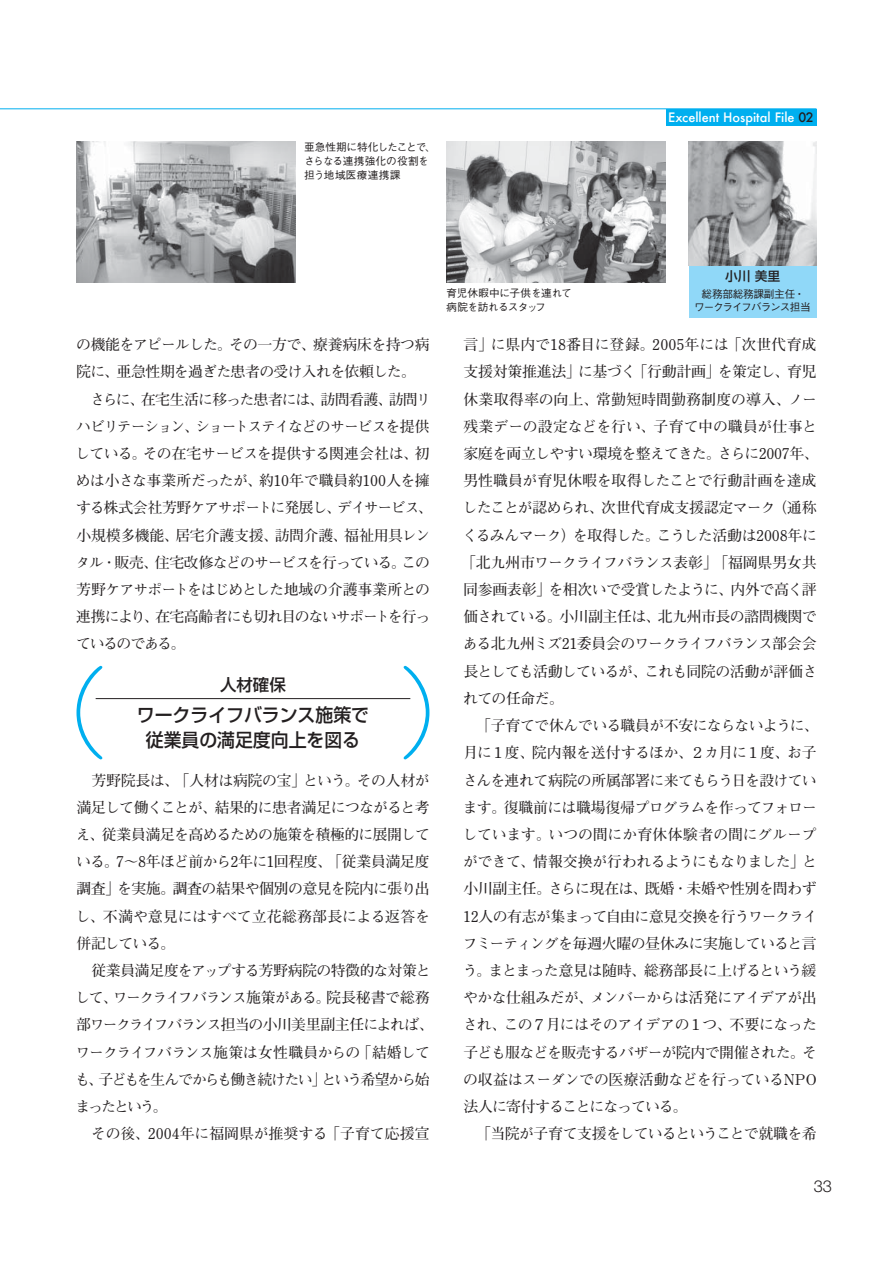
<style>
.page{position:relative;width:893px;height:1263px;background:#fff}
.page>*{position:absolute;margin:0;border:0;box-sizing:border-box;transform-origin:0 0}
.t1{font:18.6px/25.5px "Shin Go Pro Medium 90 pv RKSJ H";color:#231f20;text-align:center;scale:.96 1}
.t2{font:16.5px "Shin Go Pro Medium 90 pv RKSJ H";color:#231f20}
.t3{font:300 16.5px "Helvetica Neue";color:#231f20}
.t4{font:14.85px/27.2px "Futo Min A101 Pro Bold 90 pv RKSJ H";letter-spacing:-.035em;color:#231f20}
.t5{font:500 12.75px "Futura";color:#fff}
.t6{font:12.75px "Shin Go Pro Medium 90 pv RKSJ H";color:#231f20}
.t7{font:10.65px/13.8px "Gothic BBB Pro Medium 90 pv RKSJ H";letter-spacing:-.005em;color:#231f20}
.t8{font:10.65px/13.8px "Gothic BBB Pro Medium 90 pv RKSJ H";letter-spacing:-.025em;color:#231f20}
.t9{font:10.65px/12.8px "Gothic BBB Pro Medium 90 pv RKSJ H";letter-spacing:-.065em;color:#231f20;text-align:center}
.s1{color:#231f20}
</style>
<div class="page">
<hr style="left:0;top:109px;width:816px;height:1px;background:#00afef">
<div style="left:665px;top:109px;width:151px;height:16px;background:#00afef"></div>
<img style="left:76px;top:142px;width:219px;height:140px">
<img style="left:446px;top:142px;width:219px;height:140px">
<div style="left:689px;top:265px;width:127px;height:52px;background:#90d8f8"></div>
<img style="left:689px;top:142px;width:127px;height:123px">
<svg style="left:76px;top:666px;width:353px;height:93px"></svg>
<p class="t7" style="left:304px;top:142px;width:133px">亜急性期に特化したことで、さらなる連携強化の役割を担う地域医療連携課</p>
<p class="t5" style="left:668px;top:109px;width:147px">Excellent Hospital File <span class="s1">02</span></p>
<p class="t4" style="left:75px;top:333px;width:359px">の機能をアピールした。その一方で、療養病床を持つ病院に、亜急性期を過ぎた患者の受け入れを依頼した。　さらに、在宅生活に移った患者には、訪問看護、訪問リハビリテーション、ショートステイなどのサービスを提供している。その在宅サービスを提供する関連会社は、初めは小さな事業所だったが、約10年で職員約100人を擁する株式会社芳野ケアサポートに発展し、デイサービス、小規模多機能、居宅介護支援、訪問介護、福祉用具レンタル・販売、住宅改修などのサービスを行っている。この芳野ケアサポートをはじめとした地域の介護事業所との連携により、在宅高齢者にも切れ目のないサポートを行っているのである。</p>
<p class="t2" style="left:220px;top:679px;width:67px">人材確保</p>
<p class="t1" style="left:137px;top:704px;width:243px">ワークライフバランス施策で従業員の満足度向上を図る</p>
<p class="t4" style="left:75px;top:768px;width:360px">　芳野院長は、「人材は病院の宝」という。その人材が満足して働くことが、結果的に患者満足につながると考え、従業員満足を高めるための施策を積極的に展開している。7～8年ほど前から2年に1回程度、「従業員満足度調査」を実施。調査の結果や個別の意見を院内に張り出し、不満や意見にはすべて立花総務部長による返答を併記している。<br>　従業員満足度をアップする芳野病院の特徴的な対策として、ワークライフバランス施策がある。院長秘書で総務部ワークライフバランス担当の小川美里副主任によれば、ワークライフバランス施策は女性職員からの「結婚しても、子どもを生んでからも働き続けたい」という希望から始まったという。<br>　その後、2004年に福岡県が推奨する「子育て応援宣</p>
<p class="t8" style="left:446px;top:288px;width:127px">育児休暇中に子供を連れて病院を訪れるスタッフ</p>
<p class="t6" style="left:725px;top:271px;width:57px">小川 美里</p>
<p class="t9" style="left:694px;top:289px;width:118px">総務部総務課副主任・ワークライフバランス担当</p>
<p class="t4" style="left:461px;top:333px;width:359px">言」に県内で18番目に登録。2005年には「次世代育成支援対策推進法」に基づく「行動計画」を策定し、育児休業取得率の向上、常勤短時間勤務制度の導入、ノー残業デーの設定などを行い、子育て中の職員が仕事と家庭を両立しやすい環境を整えてきた。さらに2007年、男性職員が育児休暇を取得したことで行動計画を達成したことが認められ、次世代育成支援認定マーク（通称くるみんマーク）を取得した。こうした活動は2008年に「北九州市ワークライフバランス表彰」「福岡県男女共同参画表彰」を相次いで受賞したように、内外で高く評価されている。小川副主任は、北九州市長の諮問機関である北九州ミズ21委員会のワークライフバランス部会会長としても活動しているが、これも同院の活動が評価されての任命だ。<br>　「子育てで休んでいる職員が不安にならないように、月に１度、院内報を送付するほか、２カ月に１度、お子さんを連れて病院の所属部署に来てもらう日を設けています。復職前には職場復帰プログラムを作ってフォローしています。いつの間にか育休体験者の間にグループができて、情報交換が行われるようにもなりました」と小川副主任。さらに現在は、既婚・未婚や性別を問わず<br>12人の有志が集まって自由に意見交換を行うワークライフミーティングを毎週火曜の昼休みに実施していると言う。まとまった意見は随時、総務部長に上げるという緩やかな仕組みだが、メンバーからは活発にアイデアが出され、この７月にはそのアイデアの１つ、不要になった子ども服などを販売するバザーが院内で開催された。その収益はスーダンでの医療活動などを行っているNPO法人に寄付することになっている。<br>　「当院が子育て支援をしているということで就職を希</p>
<p class="t3" style="left:814px;top:1180px;width:20px">33</p>
</div>
